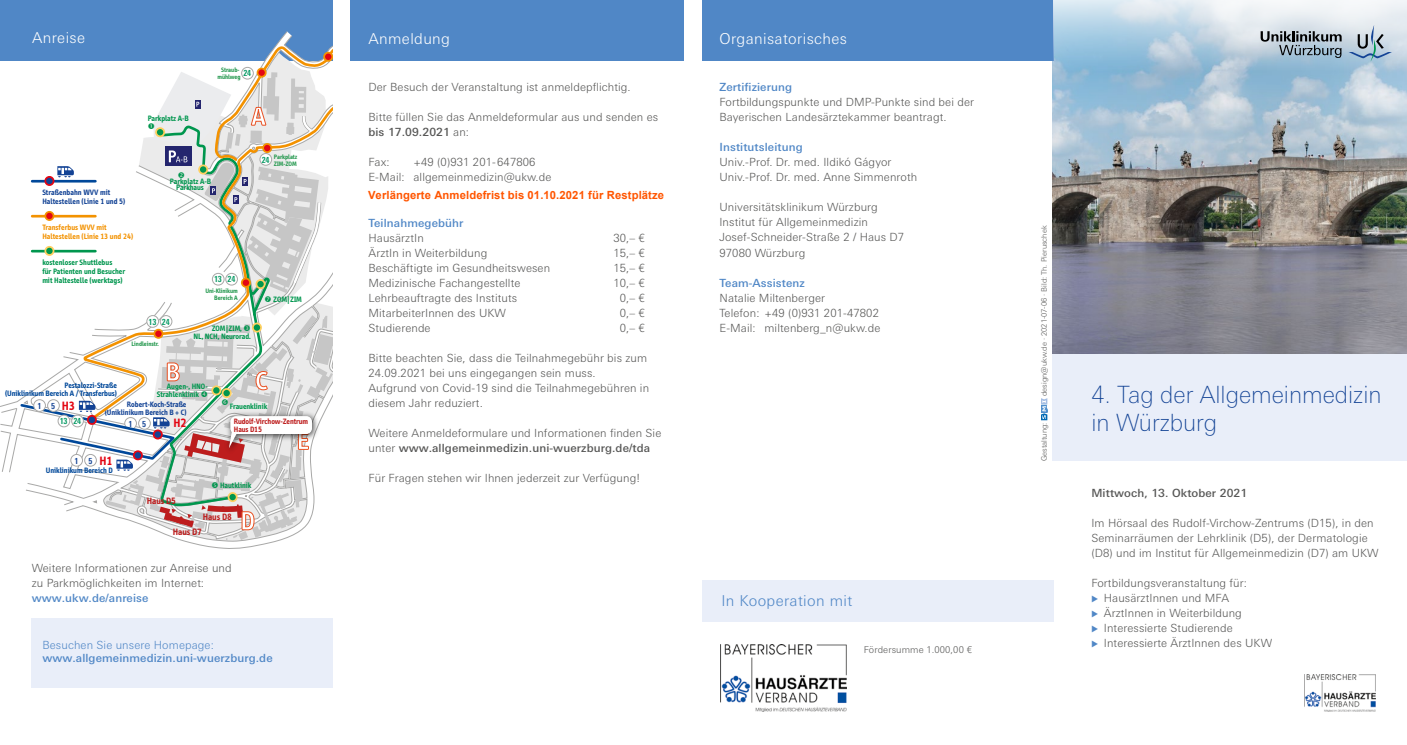
<style>
.page{position:relative;width:1407px;height:745px;background:#fff}
.page>*{position:absolute;margin:0;border:0;box-sizing:border-box;transform-origin:0 0}
.t1{font:100 23.75px/27.5px "Univers Next Pro";color:#134395}
.t2{font:300 15px "Univers Next Pro";letter-spacing:.025em;color:#fff}
.t3{font:300 15px "Univers Next Pro";letter-spacing:.025em;color:#5087c6}
.t4{font:700 12.38px "Info";color:#e30613}
.t5{font:300 11.25px/15px "Univers Next Pro";letter-spacing:.01em;color:#575756}
.t6{font:500 11.25px "Univers Next Pro";letter-spacing:.01em;color:#5087c6}
.t7{font:700 11.25px "Arial";letter-spacing:.01em;color:#f50}
.t8{font:300 11.25px "Univers Next Pro";letter-spacing:.01em;color:#5087c6}
.t9{font:500 11.25px "Univers Next Pro";letter-spacing:.01em;color:#575756}
.t10{font:300 9.38px "Univers Next Pro";letter-spacing:.01em;color:#575756}
.t11{font:700 9.38px "Info";color:#bd1d1d}
.t12{font:700 condensed 8.5px "LT Univers";letter-spacing:-.025em;color:#009760}
.t13{font:700 condensed 8.5px "LT Univers";color:#134395}
.t14{font:700 8px/8.9px "Info";letter-spacing:.005em;color:#00964e}
.t15{font:700 8px/8.9px "Info";letter-spacing:.01em;color:#134395}
.t16{font:700 8px/7.8px "Info";color:#00489a;text-align:right}
.t17{font:700 8px/8.9px "Info";letter-spacing:.01em;color:#f39200}
.t18{font:700 7.88px/7.9px "Info";color:#bd1d1d}
.t19{font:300 7.5px "Univers Next Pro";color:#575756}
.t20{font:700 6.5px/6.9px "Info";color:#24984e;text-align:right}
.s1{font-weight:500}
</style>
<div class="page">
<img style="left:1052px;top:60px;width:355px;height:294px">
<div style="left:702px;top:0;width:351px;height:60px;background:#5087c6"></div>
<div style="left:0;top:0;width:333px;height:60px;background:#5087c6"></div>
<div style="left:1052px;top:354px;width:355px;height:107px;background:#e9eef9"></div>
<svg style="left:1053px;top:0;width:354px;height:71px;background:#c1d7e5"></svg>
<img style="left:1305px;top:674px;width:70px;height:37px">
<div style="left:32px;top:618px;width:301px;height:69px;background:#e9eef9"></div>
<img style="left:721px;top:644px;width:126px;height:67px">
<div style="left:351px;top:0;width:333px;height:60px;background:#5087c6"></div>
<div style="left:702px;top:579px;width:351px;height:42px;background:#e9eef9"></div>
<svg style="left:1260px;top:31px;width:81px;height:27px;background:#8c9aa5"></svg>
<svg style="left:1348px;top:25px;width:44px;height:36px;background:#adc0ce"></svg>
<svg style="left:1041px;top:398px;width:7px;height:22px"></svg>
<svg style="left:0;top:32px;width:333px;height:509px"></svg>
<h2 class="t2" style="left:32px;top:29px;width:55px">Anreise</h2>
<p class="t20" style="left:217px;top:66px;width:25px;line-height:7.2px;text-align:center">Straub&shy;mühlweg</p>
<p class="t12" style="left:243px;top:68px;width:9px">24</p>
<p class="t14" style="left:148px;top:113px;width:43px">Parkplatz A-B</p>
<p class="t15" style="left:42px;top:188px;width:84px">Straßenbahn WVV mit<br>Haltestellen (Linie 1 und 5)</p>
<p class="t17" style="left:42px;top:223px;width:92px">Transferbus WVV mit<br>Haltestellen (Linie 13 und 24)</p>
<p class="t14" style="left:42px;top:258px;width:84px">kostenloser Shuttlebus<br>für Patienten und Besucher mit Haltestelle (werktags)</p>
<p class="t14" style="left:170px;top:177px;width:43px;line-height:6.9px;text-align:center">Parkplatz A-B<br>Parkhaus</p>
<p class="t12" style="left:214px;top:274px;width:23px">13 24</p>
<p class="t20" style="left:205px;top:287px;width:34px">Uni-Klinikum<br>Bereich A</p>
<p class="t12" style="left:149px;top:316px;width:23px">13 24</p>
<p class="t20" style="left:131px;top:340px;width:29px">Lindleinstr.</p>
<p class="t14" style="left:194px;top:323px;width:59px;text-indent:18px">ZOM|ZIM,<br>NL, NCH, Neurorad.</p>
<p class="t20" style="left:274px;top:153px;width:25px;text-align:left">Parkplatz<br>ZIM-ZOM</p>
<p class="t12" style="left:262px;top:154px;width:9px">24</p>
<p class="t14" style="left:273px;top:294px;width:30px">ZOM|ZIM</p>
<p class="t16" style="left:5px;top:381px;width:113px">Pestalozzi-Straße<br>(Uniklinikum Bereich A / Transferbus)</p>
<p class="t14" style="left:157px;top:382px;width:52px;line-height:7.9px;text-indent:10px">Augen-, HNO-<br>Strahlenklinik</p>
<p class="t4" style="left:62px;top:398px;width:15px">H3</p>
<p class="t13" style="left:37px;top:400px;width:19px">1 5</p>
<p class="t12" style="left:60px;top:416px;width:23px">13 24</p>
<p class="t15" style="left:105px;top:400px;width:83px;line-height:7.8px;text-align:right">Robert-Koch-Straße (Uniklinikum Bereich B + C)</p>
<p class="t4" style="left:173px;top:415px;width:15px">H2</p>
<p class="t13" style="left:128px;top:418px;width:19px">1 5</p>
<p class="t4" style="left:100px;top:453px;width:15px">H1</p>
<p class="t16" style="left:46px;top:466px;width:68px">Uniklinikum Bereich D</p>
<p class="t13" style="left:74px;top:455px;width:19px">1 5</p>
<p class="t11" style="left:147px;top:495px;width:30px">Haus D5</p>
<p class="t14" style="left:230px;top:401px;width:39px">Frauenklinik</p>
<p class="t18" style="left:234px;top:417px;width:76px">Rudolf-Virchow-Zentrum<br>Haus D15</p>
<p class="t14" style="left:220px;top:480px;width:33px">Hautklinik</p>
<p class="t11" style="left:203px;top:510px;width:30px">Haus D8</p>
<p class="t11" style="left:173px;top:526px;width:30px">Haus D7</p>
<p class="t5" style="left:32px;top:560px;width:201px">Weitere Informationen zur Anreise und zu Parkmöglichkeiten im Internet:</p>
<p class="t6" style="left:32px;top:591px;width:118px">www.ukw.de/anreise</p>
<p class="t8" style="left:42px;top:637px;width:173px">Besuchen Sie unsere Homepage:</p>
<p class="t6" style="left:42px;top:651px;width:232px">www.allgemeinmedizin.uni-wuerzburg.de</p>
<h2 class="t2" style="left:368px;top:30px;width:83px">Anmeldung</h2>
<p class="t5" style="left:368px;top:80px;width:264px">Der Besuch der Veranstaltung ist anmeldepflichtig.</p>
<p class="t5" style="left:368px;top:110px;width:291px">Bitte füllen Sie das Anmeldeformular aus und senden es <span class="s1">bis 17.09.2021</span> an:</p>
<p class="t5" style="left:368px;top:155px;width:23px">Fax:</p>
<p class="t5" style="left:368px;top:155px;width:184px;text-indent:45px">+49 (0)931 201-647806<br>E-Mail: allgemeinmedizin@ukw.de</p>
<p class="t6" style="left:368px;top:216px;width:97px">Teilnahmegebühr</p>
<p class="t5" style="left:368px;top:230px;width:57px">HausärztIn</p>
<p class="t5" style="left:613px;top:230px;width:33px">30,– €</p>
<p class="t5" style="left:368px;top:245px;width:120px">ÄrztIn in Weiterbildung</p>
<p class="t5" style="left:613px;top:245px;width:33px">15,– €</p>
<p class="t5" style="left:368px;top:260px;width:183px">Beschäftigte im Gesundheitswesen</p>
<p class="t5" style="left:613px;top:260px;width:33px">15,– €</p>
<p class="t5" style="left:368px;top:275px;width:153px">Medizinische Fachangestellte</p>
<p class="t5" style="left:613px;top:275px;width:33px">10,– €</p>
<p class="t5" style="left:368px;top:290px;width:150px">Lehrbeauftragte des Instituts</p>
<p class="t5" style="left:620px;top:290px;width:26px">0,– €</p>
<p class="t5" style="left:368px;top:305px;width:139px">MitarbeiterInnen des UKW</p>
<p class="t5" style="left:620px;top:305px;width:26px">0,– €</p>
<p class="t5" style="left:368px;top:320px;width:64px">Studierende</p>
<p class="t5" style="left:620px;top:320px;width:26px">0,– €</p>
<p class="t5" style="left:368px;top:350px;width:282px">Bitte beachten Sie, dass die Teilnahmegebühr bis zum 24.09.2021 bei uns eingegangen sein muss.<br>Aufgrund von Covid-19 sind die Teilnahmegebühren in diesem Jahr reduziert.</p>
<p class="t5" style="left:368px;top:425px;width:294px">Weitere Anmeldeformulare und Informationen finden Sie unter <span class="s1">www.allgemeinmedizin.uni-wuerzburg.de/tda</span></p>
<p class="t5" style="left:368px;top:470px;width:273px">Für Fragen stehen wir Ihnen jederzeit zur Verfügung!</p>
<p class="t7" style="left:368px;top:187px;width:298px">Verlängerte Anmeldefrist bis 01.10.2021 für Restplätze</p>
<h2 class="t2" style="left:719px;top:30px;width:129px">Organisatorisches</h2>
<p class="t6" style="left:719px;top:81px;width:74px">Zertifizierung</p>
<p class="t5" style="left:719px;top:95px;width:256px">Fortbildungspunkte und DMP-Punkte sind bei der<br>Bayerischen Landesärztekammer beantragt.</p>
<p class="t6" style="left:719px;top:141px;width:85px">Institutsleitung</p>
<p class="t5" style="left:719px;top:155px;width:199px">Univ.-Prof. Dr. med. Ildikó Gágyor<br>Univ.-Prof. Dr. med. Anne Simmenroth</p>
<p class="t5" style="left:719px;top:200px;width:186px">Universitätsklinikum Würzburg<br>Institut für Allgemeinmedizin<br>Josef-Schneider-Straße 2 / Haus D7<br>97080 Würzburg</p>
<p class="t6" style="left:719px;top:276px;width:87px">Team-Assistenz</p>
<p class="t5" style="left:719px;top:290px;width:162px">Natalie Miltenberger<br>Telefon: +49 (0)931 201-47802<br>E-Mail: miltenberg_n@ukw.de</p>
<h2 class="t3" style="left:721px;top:591px;width:132px">In Kooperation mit</h2>
<p class="t10" style="left:864px;top:643px;width:110px">Fördersumme 1.000,00 €</p>
<p class="t19" style="left:1040px;top:396px;width:172px;rotate:-90deg">design@ukw.de · 2021-07-06 · Bild: Th. Pieruschek</p>
<p class="t19" style="left:1040px;top:461px;width:40px;rotate:-90deg">Gestaltung:</p>
<h1 class="t1" style="left:1091px;top:381px;width:292px">4. Tag der Allgemeinmedizin in Würzburg</h1>
<p class="t9" style="left:1091px;top:486px;width:157px">Mittwoch, 13. Oktober 2021</p>
<p class="t5" style="left:1091px;top:515px;width:289px">Im Hörsaal des Rudolf-Virchow-Zentrums (D15), in den<br>Seminarräumen der Lehrklinik (D5), der Dermatologie (D8) und im Institut für Allgemeinmedizin (D7) am UKW</p>
<p class="t5" style="left:1104px;top:575px;width:170px;text-indent:-12px">Fortbildungsveranstaltung für:<br>HausärztInnen und MFA<br>ÄrztInnen in Weiterbildung<br>Interessierte Studierende<br>Interessierte ÄrztInnen des UKW</p>
</div>
